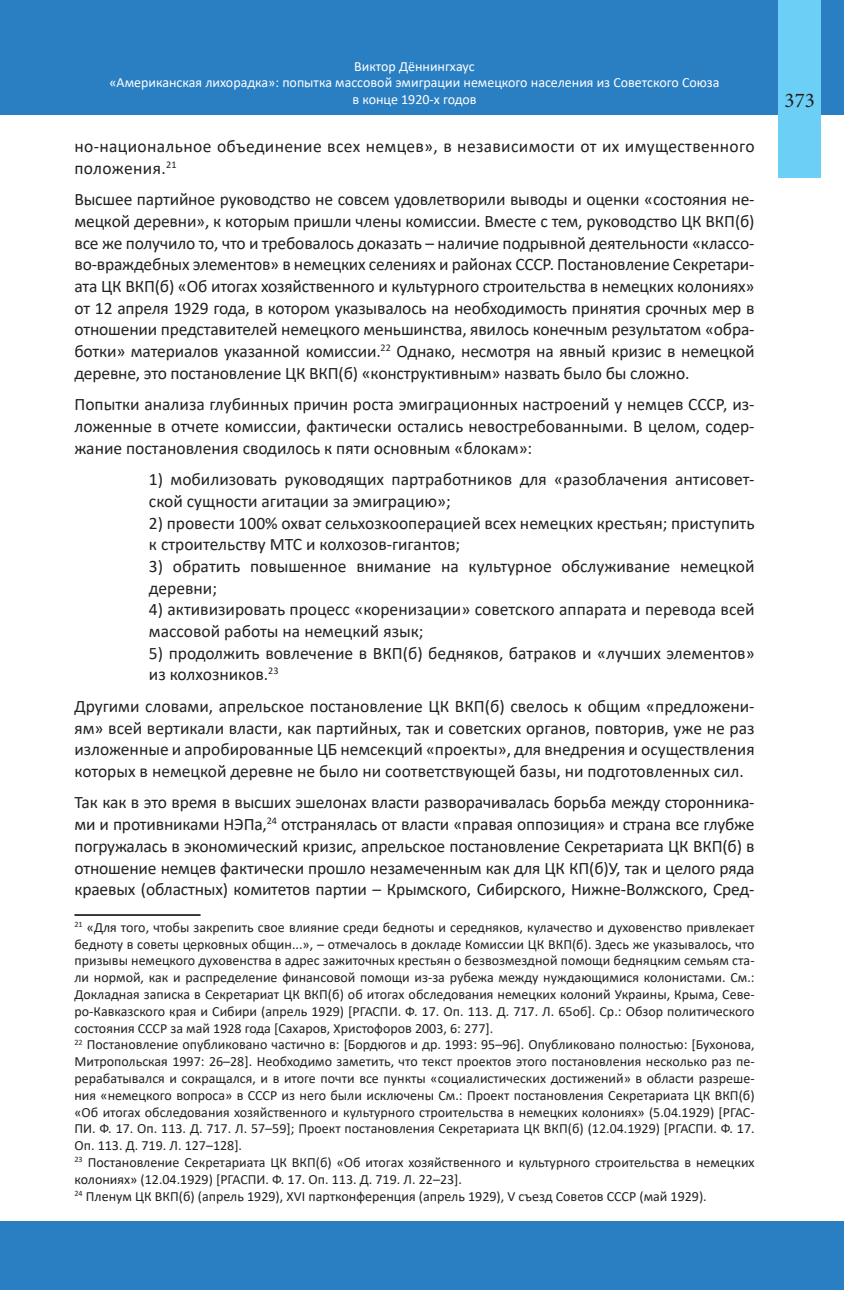
<style>
.page{position:relative;width:844px;height:1290px;background:#fff}
.page>*{position:absolute;margin:0;border:0;box-sizing:border-box;transform-origin:0 0}
.t1{font:21px "Minion Pro";color:#231f20}
.t2{font:17.5px/21.7px "Calibri";color:#231f20}
.t3{font:17.5px/21.7px "Calibri";letter-spacing:.02em;color:#231f20}
.t4{font:14px/16.8px "Calibri";color:#231f20}
.t5{font:14px/16.8px "Calibri";color:#fff;text-align:center}
</style>
<div class="page">
<div style="left:0;top:0;width:843px;height:115px;background:#2a7fc3"></div>
<div style="left:0;top:1222px;width:843px;height:68px;background:#2a7fc3"></div>
<div style="left:777px;top:0;width:43px;height:178px;background:#6bcff6"></div>
<hr style="left:74px;top:914px;width:126px;height:2px;background:#231f20">
<p class="t5" style="left:109px;top:57px;width:611px">Виктор Дённингхаус<br>«Американская лихорадка»: попытка массовой эмиграции немецкого населения из Советского Союза в конце 1920-х годов</p>
<p class="t3" style="left:74px;top:135px;width:681px">но-национальное объединение всех немцев», в независимости от их имущественного положения.<sup>21</sup></p>
<p class="t2" style="left:74px;top:188px;width:681px;text-align:justify">Высшее партийное руководство не совсем удовлетворили выводы и оценки «состояния не&shy;мецкой деревни», к которым пришли члены комиссии. Вместе с тем, руководство ЦК ВКП(б) все же получило то, что и требовалось доказать – наличие подрывной деятельности «классо&shy;во-враждебных элементов» в немецких селениях и районах СССР. Постановление Секретари&shy;ата ЦК ВКП(б) «Об итогах хозяйственного и культурного строительства в немецких колониях» от 12 апреля 1929 года, в котором указывалось на необходимость принятия срочных мер в отношении представителей немецкого меньшинства, явилось конечным результатом «обра&shy;ботки» материалов указанной комиссии.<sup>22</sup> Однако, несмотря на явный кризис в немецкой деревне, это постановление ЦК ВКП(б) «конструктивным» назвать было бы сложно.</p>
<p class="t2" style="left:74px;top:393px;width:681px;text-align:justify">Попытки анализа глубинных причин роста эмиграционных настроений у немцев СССР, из&shy;ложенные в отчете комиссии, фактически остались невостребованными. В целом, содер&shy;жание постановления сводилось к пяти основным «блокам»:</p>
<p class="t2" style="left:149px;top:468px;width:607px">1) мобилизовать руководящих партработников для «разоблачения антисовет&shy;ской сущности агитации за эмиграцию»;</p>
<p class="t2" style="left:149px;top:511px;width:607px">2) провести 100% охват сельхозкооперацией всех немецких крестьян; приступить к строительству МТС и колхозов-гигантов;</p>
<p class="t2" style="left:149px;top:555px;width:607px">3) обратить повышенное внимание на культурное обслуживание немецкой деревни;</p>
<p class="t2" style="left:149px;top:598px;width:607px">4) активизировать процесс «коренизации» советского аппарата и перевода всей массовой работы на немецкий язык;</p>
<p class="t2" style="left:149px;top:641px;width:607px">5) продолжить вовлечение в ВКП(б) бедняков, батраков и «лучших элементов» из колхозников.<sup>23</sup></p>
<p class="t2" style="left:74px;top:695px;width:681px;text-align:justify">Другими словами, апрельское постановление ЦК ВКП(б) свелось к общим «предложени&shy;ям» всей вертикали власти, как партийных, так и советских органов, повторив, уже не раз изложенные и апробированные ЦБ немсекций «проекты», для внедрения и осуществления которых в немецкой деревне не было ни соответствующей базы, ни подготовленных сил.</p>
<p class="t2" style="left:74px;top:791px;width:681px;text-align:justify">Так как в это время в высших эшелонах власти разворачивалaсь борьбa между сторонника&shy;ми и противниками НЭПа,<sup>24</sup> отстранялась от власти «правая оппозиция» и страна все глубже погружалась в экономический кризис, апрельское постановление Секретариата ЦК ВКП(б) в отношение немцев фактически прошло незамеченным как для ЦК КП(б)У, так и целого ряда краевых (областных) комитетов партии – Крымского, Сибирского, Нижне-Волжского, Сред-</p>
<p class="t4" style="left:74px;top:918px;width:681px"><sup>21</sup> «Для того, чтобы закрепить свое влияние среди бедноты и середняков, кулачество и духовенство привлекает бедноту в советы церковных общин...», – отмечалось в докладе Комиссии ЦК ВКП(б). Здесь же указывалось, что призывы немецкого духовенства в адрес зажиточных крестьян о безвозмездной помощи бедняцким семьям ста&shy;ли нормой, как и распределение финансовой помощи из-за рубежа между нуждающимися колонистами. См.:<br>Докладная записка в Секретариат ЦК ВКП(б) об итогах обследования немецких колоний Украины, Крыма, Севе&shy;ро-Кавказского края и Сибири (апрель 1929) [РГАСПИ. Ф. 17. Оп. 113. Д. 717. Л. 65об]. Ср.: Обзор политического состояния СССР за май 1928 года [Сахаров, Христофоров 2003, 6: 277].<br><sup>22</sup> Постановление опубликовано частично в: [Бордюгов и др. 1993: 95–96]. Опубликовано полностью: [Бухонова, Митропольская 1997: 26–28]. Необходимо заметить, что текст проектов этого постановления несколько раз пе&shy;рерабатывался и сокращался, и в итоге почти все пункты «социалистических достижений» в области разреше&shy;ния «немецкого вопроса» в СССР из него были исключены См.: Проект постановления Секретариата ЦК ВКП(б) «Об итогах обследования хозяйственного и культурного строительства в немецких колониях» (5.04.1929) [РГАС-ПИ. Ф. 17. Оп. 113. Д. 717. Л. 57–59]; Проект постановления Секретариата ЦК ВКП(б) (12.04.1929) [РГАСПИ. Ф. 17.<br>Оп. 113. Д. 719. Л. 127–128].<br><sup>23</sup> Постановление Секретариата ЦК ВКП(б) «Об итогах хозяйственного и культурного строительства в немецких колониях» (12.04.1929) [РГАСПИ. Ф. 17. Оп. 113. Д. 719. Л. 22–23].<br><sup>24</sup> Пленум ЦК ВКП(б) (апрель 1929), ХVI партконференция (апрель 1929), V съезд Советов СССР (май 1929).</p>
<p class="t1" style="left:784px;top:86px;width:32px">373</p>
</div>
